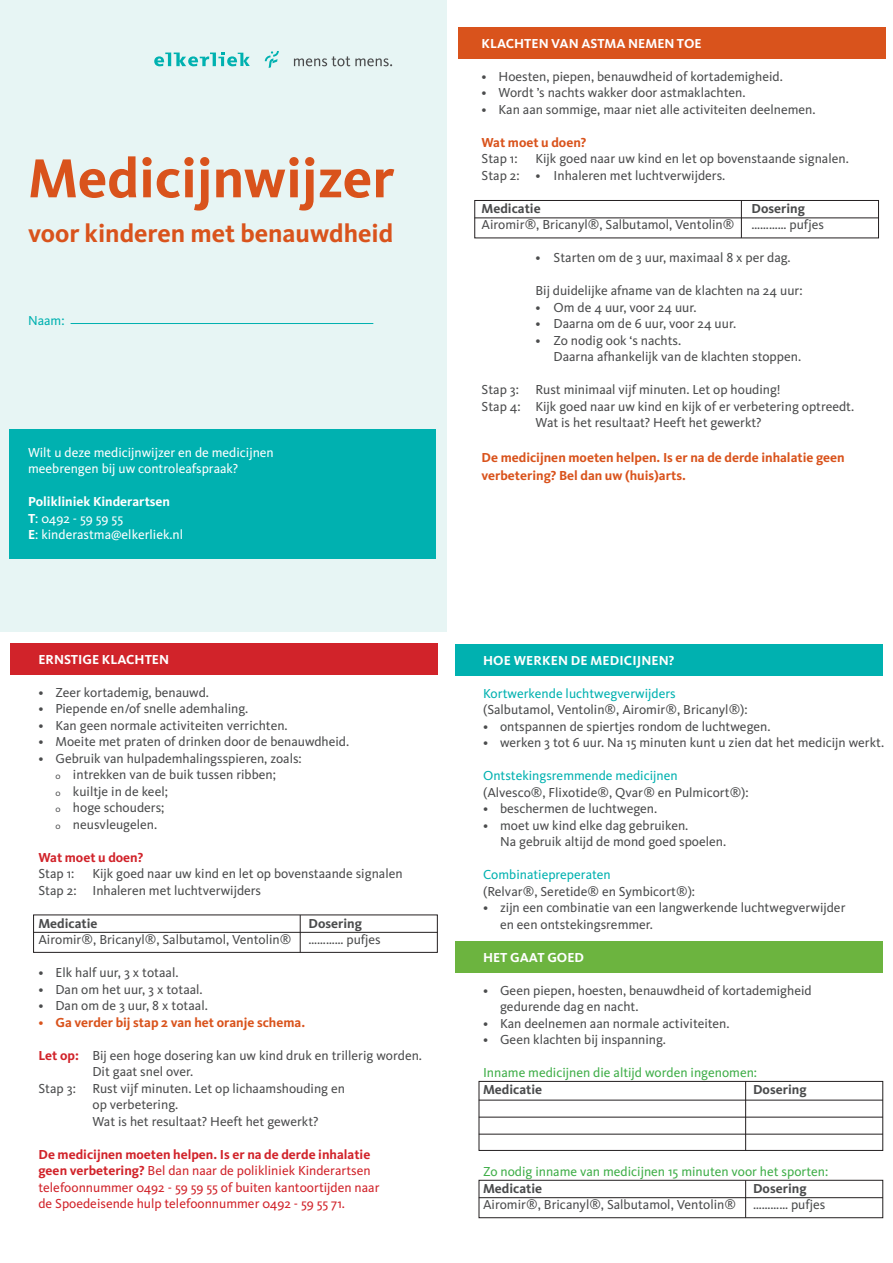
<style>
.page{position:relative;width:893px;height:1263px;background:#fff}
.page>*{position:absolute;margin:0;border:0;box-sizing:border-box;transform-origin:0 0}
.t1{font:700 56.85px "Kievit OT";color:#d9531c}
.t2{font:700 25.95px "Kievit OT";color:#d9531c}
.t3{font:13.5px/16.5px "Kievit OT";color:#4b4c4d}
.t4{font:13.5px "Kievit OT";color:#d1232a}
.t5{font:700 13.5px "Kievit OT";color:#d9531c}
.t6{font:13.5px "Kievit OT";color:#fff}
.t7{font:700 13.5px "Kievit OT";color:#fff}
.t8{font:13.5px "Kievit OT";color:#40ae49}
.t9{font:13.5px "Kievit OT";color:#00b1b0}
.t10{font:700 13.5px "Kievit OT";color:#4b4c4d}
.t11{font:700 13.5px "Kievit OT";color:#d1232a}
.s1{font-weight:700}
.s2{font-size:9px}
.s3{font-weight:400}
.s4{font-weight:700;color:#d1232a}
</style>
<div class="page">
<div style="left:0;top:0;width:446px;height:631px;background:#e7f5f4"></div>
<hr style="left:71px;top:323px;width:302px;height:1px;background:#00b1b0">
<svg style="left:265px;top:51px;width:14px;height:17px"></svg>
<svg style="left:154px;top:53px;width:96px;height:13px"></svg>
<svg style="left:294px;top:56px;width:98px;height:10px"></svg>
<div style="left:9px;top:430px;width:427px;height:129px;background:#00b1b0"></div>
<hr style="left:300px;top:915px;width:1px;height:37px;background:#231f20">
<hr style="left:33px;top:932px;width:405px;height:1px;background:#231f20">
<div style="left:10px;top:643px;width:428px;height:32px;background:#d1232a"></div>
<div style="left:458px;top:27px;width:428px;height:32px;background:#d9531c"></div>
<div style="left:455px;top:941px;width:428px;height:31px;background:#6cb43f"></div>
<div style="left:479px;top:1081px;width:404px;height:69px;border:1px solid #231f20"></div>
<hr style="left:479px;top:1100px;width:404px;height:1px;background:#231f20">
<hr style="left:479px;top:1117px;width:404px;height:1px;background:#231f20">
<hr style="left:479px;top:1134px;width:404px;height:1px;background:#231f20">
<hr style="left:745px;top:1081px;width:1px;height:69px;background:#231f20">
<div style="left:479px;top:1180px;width:404px;height:38px;border:1px solid #231f20"></div>
<hr style="left:745px;top:1180px;width:1px;height:38px;background:#231f20">
<hr style="left:479px;top:1197px;width:404px;height:1px;background:#231f20">
<div style="left:475px;top:200px;width:404px;height:38px;border:1px solid #231f20"></div>
<hr style="left:741px;top:201px;width:1px;height:37px;background:#231f20">
<hr style="left:475px;top:218px;width:404px;height:1px;background:#231f20">
<div style="left:455px;top:644px;width:428px;height:32px;background:#00b1b0"></div>
<p class="t1" style="left:28px;top:145px;width:368px">Medicijnwijzer</p>
<p class="t2" style="left:28px;top:218px;width:367px">voor kinderen met benauwdheid</p>
<p class="t9" style="left:28px;top:313px;width:38px">Naam:</p>
<p class="t6" style="left:28px;top:445px;width:247px">Wilt u deze medicijnwijzer en de medicijnen</p>
<p class="t6" style="left:28px;top:461px;width:212px">meebrengen bij uw controleafspraak?</p>
<p class="t7" style="left:28px;top:494px;width:144px">Polikliniek Kinderartsen</p>
<p class="t6" style="left:28px;top:511px;width:97px"><span class="s1">T</span>: 0492 - 59 59 55</p>
<p class="t6" style="left:28px;top:527px;width:157px"><span class="s1">E</span>: kinderastma@elkerliek.nl</p>
<p class="t7" style="left:38px;top:651px;width:132px">ERNSTIGE KLACHTEN</p>
<p class="t3" style="left:38px;top:684px;width:172px">• Zeer kortademig, benauwd.</p>
<p class="t3" style="left:38px;top:700px;width:211px">• Piepende en/of snelle ademhaling.</p>
<p class="t3" style="left:38px;top:717px;width:251px">• Kan geen normale activiteiten verrichten.</p>
<p class="t3" style="left:38px;top:733px;width:312px">• Moeite met praten of drinken door de benauwdheid.</p>
<p class="t3" style="left:38px;top:750px;width:265px">• Gebruik van hulpademhalingsspieren, zoals:</p>
<p class="t3" style="left:55px;top:766px;width:222px"><span class="s2">0</span> intrekken van de buik tussen ribben;</p>
<p class="t3" style="left:55px;top:783px;width:114px"><span class="s2">0</span> kuiltje in de keel;</p>
<p class="t3" style="left:55px;top:799px;width:110px"><span class="s2">0</span> hoge schouders;</p>
<p class="t3" style="left:55px;top:816px;width:103px"><span class="s2">0</span> neusvleugelen.</p>
<p class="t11" style="left:38px;top:849px;width:106px">Wat moet u doen?</p>
<p class="t3" style="left:38px;top:865px;width:38px">Stap 1:</p>
<p class="t3" style="left:92px;top:865px;width:312px">Kijk goed naar uw kind en let op bovenstaande signalen</p>
<p class="t3" style="left:38px;top:882px;width:224px">Stap 2: Inhaleren met luchtverwijders</p>
<p class="t10" style="left:38px;top:915px;width:61px">Medicatie</p>
<p class="t10" style="left:308px;top:915px;width:55px">Dosering</p>
<p class="t3" style="left:38px;top:931px;width:254px">Airomir®, Bricanyl®, Salbutamol, Ventolin®</p>
<p class="t3" style="left:308px;top:931px;width:74px">………… pufjes</p>
<p class="t3" style="left:38px;top:964px;width:142px">• Elk half uur, 3 x totaal.</p>
<p class="t3" style="left:38px;top:981px;width:166px">• Dan om het uur, 3 x totaal.</p>
<p class="t3" style="left:38px;top:997px;width:171px">• Dan om de 3 uur, 8 x totaal.</p>
<p class="t5" style="left:38px;top:1014px;width:268px"><span class="s3">•</span> Ga verder bij stap 2 van het oranje schema.</p>
<p class="t3" style="left:92px;top:1047px;width:331px;text-indent:-54px"><span class="s4">Let op:</span> Bij een hoge dosering kan uw kind druk en trillerig worden.<br>Dit gaat snel over.</p>
<p class="t3" style="left:38px;top:1080px;width:308px">Stap 3: Rust vijf minuten. Let op lichaamshouding en</p>
<p class="t3" style="left:92px;top:1096px;width:87px">op verbetering.</p>
<p class="t3" style="left:92px;top:1113px;width:228px">Wat is het resultaat? Heeft het gewerkt?</p>
<p class="t11" style="left:38px;top:1146px;width:333px">De medicijnen moeten helpen. Is er na de derde inhalatie</p>
<p class="t4" style="left:38px;top:1163px;width:334px"><span class="s1">geen verbetering?</span> Bel dan naar de polikliniek Kinderartsen</p>
<p class="t4" style="left:38px;top:1179px;width:343px">telefoonnummer 0492 - 59 59 55 of buiten kantoortijden naar</p>
<p class="t4" style="left:38px;top:1196px;width:308px">de Spoedeisende hulp telefoonnummer 0492 - 59 55 71.</p>
<p class="t7" style="left:482px;top:35px;width:222px">KLACHTEN VAN ASTMA NEMEN TOE</p>
<p class="t3" style="left:482px;top:68px;width:303px">• Hoesten, piepen, benauwdheid of kortademigheid.</p>
<p class="t3" style="left:482px;top:85px;width:265px">• Wordt ’s nachts wakker door astmaklachten.</p>
<p class="t3" style="left:482px;top:101px;width:336px">• Kan aan sommige, maar niet alle activiteiten deelnemen.</p>
<p class="t5" style="left:482px;top:134px;width:106px">Wat moet u doen?</p>
<p class="t3" style="left:482px;top:151px;width:38px">Stap 1:</p>
<p class="t3" style="left:536px;top:151px;width:315px">Kijk goed naar uw kind en let op bovenstaande signalen.</p>
<p class="t3" style="left:482px;top:167px;width:245px">Stap 2: • Inhaleren met luchtverwijders.</p>
<p class="t10" style="left:482px;top:200px;width:61px">Medicatie</p>
<p class="t10" style="left:752px;top:200px;width:55px">Dosering</p>
<p class="t3" style="left:482px;top:217px;width:254px">Airomir®, Bricanyl®, Salbutamol, Ventolin®</p>
<p class="t3" style="left:752px;top:217px;width:74px">………… pufjes</p>
<p class="t3" style="left:536px;top:250px;width:257px">• Starten om de 3 uur, maximaal 8 x per dag.</p>
<p class="t3" style="left:536px;top:283px;width:269px">Bij duidelijke afname van de klachten na 24 uur:</p>
<p class="t3" style="left:536px;top:299px;width:162px">• Om de 4 uur, voor 24 uur.</p>
<p class="t3" style="left:536px;top:316px;width:202px">• Daarna om de 6 uur, voor 24 uur.</p>
<p class="t3" style="left:536px;top:332px;width:147px">• Zo nodig ook ‘s nachts.</p>
<p class="t3" style="left:554px;top:349px;width:249px">Daarna afhankelijk van de klachten stoppen.</p>
<p class="t3" style="left:482px;top:382px;width:301px">Stap 3: Rust minimaal vijf minuten. Let op houding!</p>
<p class="t3" style="left:482px;top:398px;width:374px">Stap 4: Kijk goed naar uw kind en kijk of er verbetering optreedt.</p>
<p class="t3" style="left:536px;top:415px;width:228px">Wat is het resultaat? Heeft het gewerkt?</p>
<p class="t5" style="left:482px;top:449px;width:365px">De medicijnen moeten helpen. Is er na de derde inhalatie geen</p>
<p class="t5" style="left:482px;top:467px;width:206px">verbetering? Bel dan uw (huis)arts.</p>
<p class="t7" style="left:483px;top:652px;width:193px">HOE WERKEN DE MEDICIJNEN?</p>
<p class="t9" style="left:483px;top:686px;width:194px">Kortwerkende luchtwegverwijders</p>
<p class="t3" style="left:483px;top:702px;width:266px">(Salbutamol, Ventolin®, Airomir®, Bricanyl®):</p>
<p class="t3" style="left:483px;top:718px;width:289px">• ontspannen de spiertjes rondom de luchtwegen.</p>
<p class="t3" style="left:483px;top:735px;width:403px">• werken 3 tot 6 uur. Na 15 minuten kunt u zien dat het medicijn werkt.</p>
<p class="t9" style="left:483px;top:768px;width:196px">Ontstekingsremmende medicijnen</p>
<p class="t3" style="left:483px;top:784px;width:267px">(Alvesco®, Flixotide®, Qvar® en Pulmicort®):</p>
<p class="t3" style="left:483px;top:801px;width:176px">• beschermen de luchtwegen.</p>
<p class="t3" style="left:483px;top:817px;width:207px">• moet uw kind elke dag gebruiken.</p>
<p class="t3" style="left:500px;top:834px;width:228px">Na gebruik altijd de mond goed spoelen.</p>
<p class="t9" style="left:483px;top:867px;width:129px">Combinatiepreperaten</p>
<p class="t3" style="left:483px;top:883px;width:214px">(Relvar®, Seretide® en Symbicort®):</p>
<p class="t3" style="left:483px;top:900px;width:364px">• zijn een combinatie van een langwerkende luchtwegverwijder</p>
<p class="t3" style="left:500px;top:916px;width:154px">en een ontstekingsremmer.</p>
<p class="t7" style="left:483px;top:949px;width:103px">HET GAAT GOED</p>
<p class="t3" style="left:483px;top:982px;width:330px">• Geen piepen, hoesten, benauwdheid of kortademigheid</p>
<p class="t3" style="left:500px;top:999px;width:140px">gedurende dag en nacht.</p>
<p class="t3" style="left:483px;top:1015px;width:248px">• Kan deelnemen aan normale activiteiten.</p>
<p class="t3" style="left:483px;top:1032px;width:184px">• Geen klachten bij inspanning.</p>
<p class="t8" style="left:483px;top:1065px;width:276px">Inname medicijnen die altijd worden ingenomen:</p>
<p class="t10" style="left:483px;top:1081px;width:61px">Medicatie</p>
<p class="t10" style="left:753px;top:1081px;width:55px">Dosering</p>
<p class="t8" style="left:483px;top:1164px;width:347px">Zo nodig inname van medicijnen 15 minuten voor het sporten:</p>
<p class="t10" style="left:483px;top:1180px;width:61px">Medicatie</p>
<p class="t10" style="left:753px;top:1180px;width:55px">Dosering</p>
<p class="t3" style="left:483px;top:1197px;width:254px">Airomir®, Bricanyl®, Salbutamol, Ventolin®</p>
<p class="t3" style="left:753px;top:1197px;width:74px">………… pufjes</p>
</div>
